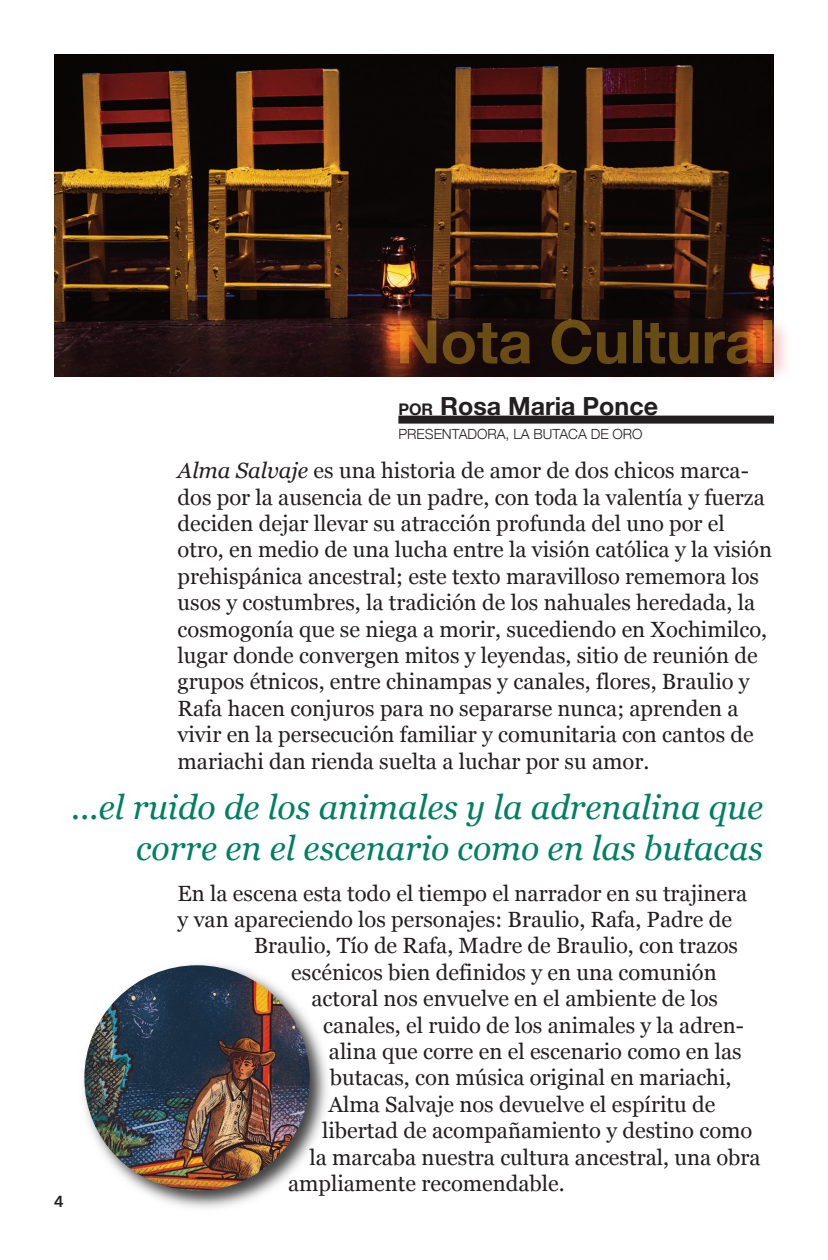
<style>
.page{position:relative;width:828px;height:1260px;background:#fff}
.page>*{position:absolute;margin:0;border:0;box-sizing:border-box;transform-origin:0 0}
.t1{font:700 60px "Helvetica Neue";color:rgb(254 195 38/.37)}
.t2{font:italic 34px/40.8px "Georgia";color:#008063;text-align:right}
.t3{font:700 25px "Helvetica Neue";color:#231f20}
.t4{font:22px/26.4px "Georgia";color:#231f20}
.t5{font:600 16px "Avenir Next";color:#231f20}
.t6{font:300 14px "Helvetica Neue";color:#231f20}
.s1{font-size:16px}
.s2{font-style:italic}
</style>
<div class="page">
<img style="left:54px;top:54px;width:720px;height:322px">
<img style="left:356px;top:290px;width:430px;height:126px">
<img style="left:83px;top:964px;width:244px;height:244px">
<img style="left:84px;top:965px;width:226px;height:226px;border-radius:50%">
<div style="left:398px;top:416px;width:376px;height:8px;background:#231f20"></div>
<p class="t1" style="left:396px;top:305px;width:380px">Nota Cultural</p>
<p class="t5" style="left:54px;top:1191px;width:11px">4</p>
<p class="t3" style="left:398px;top:391px;width:261px"><span class="s1">POR</span> Rosa maria Ponce</p>
<p class="t6" style="left:398px;top:425px;width:246px">PRESENTADORA, LA BUTACA DE ORO</p>
<p class="t4" style="left:178px;top:457px;width:596px"><span class="s2">Alma Salvaje</span> es una historia de amor de dos chicos marca&shy;dos por la ausencia de un padre, con toda la valentía y fuerza deciden dejar llevar su atracción profunda del uno por el otro, en medio de una lucha entre la visión católica y la visión prehispánica ancestral; este texto maravilloso rememora los usos y costumbres, la tradición de los nahuales heredada, la cosmogonía que se niega a morir, sucediendo en Xochimilco, lugar donde convergen mitos y leyendas, sitio de reunión de grupos étnicos, entre chinampas y canales, flores, Braulio y Rafa hacen conjuros para no separarse nunca; aprenden a vivir en la persecución familiar y comunitaria con cantos de mariachi dan rienda suelta a luchar por su amor.</p>
<p class="t2" style="left:71px;top:787px;width:693px">...el ruido de los animales y la adrenalina que corre en el escenario como en las butacas</p>
<p class="t4" style="left:178px;top:880px;width:571px">En la escena esta todo el tiempo el narrador en su trajinera</p>
<p class="t4" style="left:178px;top:906px;width:556px">y van apareciendo los personajes: Braulio, Rafa, Padre de</p>
<p class="t4" style="left:254px;top:933px;width:486px">Braulio, Tío de Rafa, Madre de Braulio, con trazos</p>
<p class="t4" style="left:291px;top:959px;width:427px">escénicos bien definidos y en una comunión</p>
<p class="t4" style="left:311px;top:985px;width:408px">actoral nos envuelve en el ambiente de los</p>
<p class="t4" style="left:323px;top:1012px;width:422px">canales, el ruido de los animales y la adren-</p>
<p class="t4" style="left:329px;top:1038px;width:414px">alina que corre en el escenario como en las</p>
<p class="t4" style="left:330px;top:1065px;width:403px">butacas, con música original en mariachi,</p>
<p class="t4" style="left:328px;top:1091px;width:388px">Alma Salvaje nos devuelve el espíritu de</p>
<p class="t4" style="left:322px;top:1117px;width:432px">libertad de acompañamiento y destino como</p>
<p class="t4" style="left:310px;top:1144px;width:453px">la marcaba nuestra cultura ancestral, una obra</p>
<p class="t4" style="left:288px;top:1170px;width:278px">ampliamente recomendable.</p>
</div>
